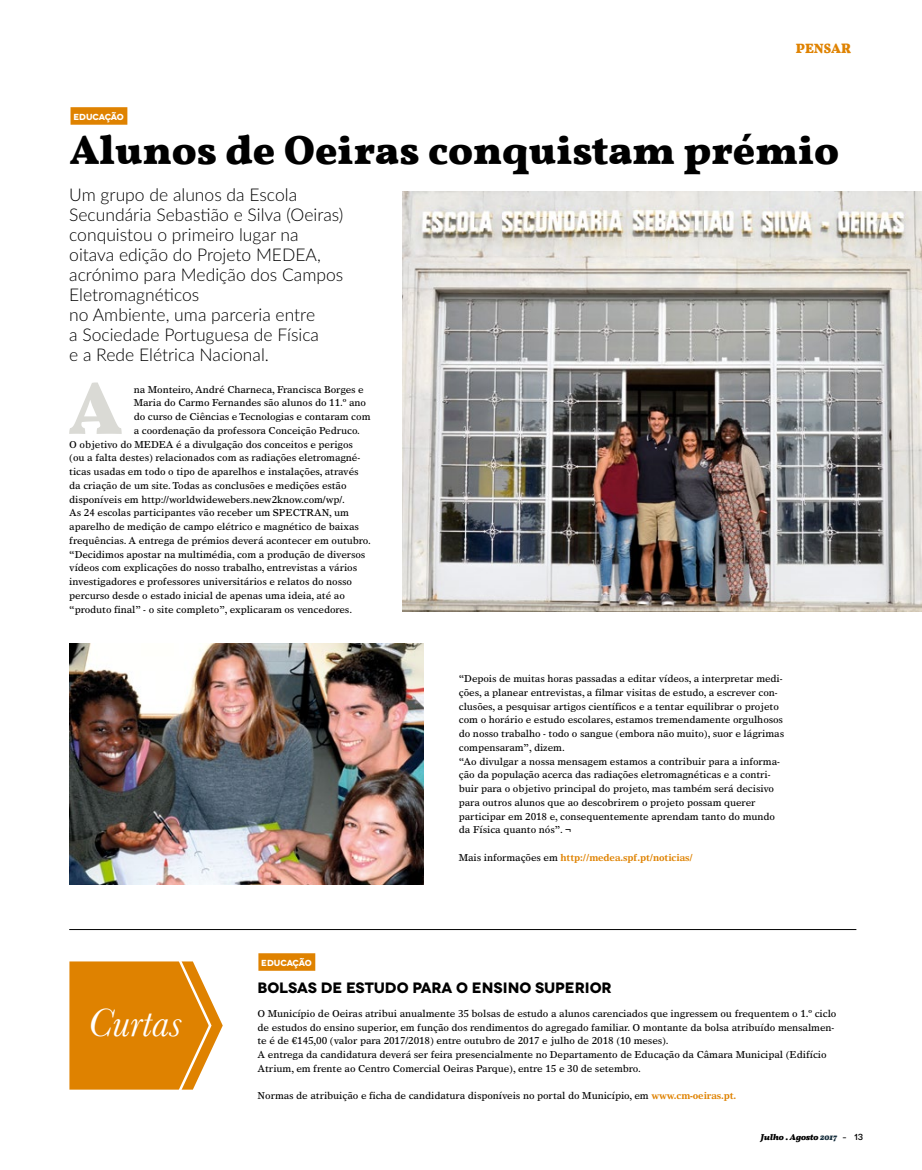
<style>
.page{position:relative;width:922px;height:1170px;background:#fff}
.page>*{position:absolute;margin:0;border:0;box-sizing:border-box;transform-origin:0 0}
.t1{font:700 75.12px "Vollkorn";color:#dadad5}
.t2{font:700 41.25px "Vollkorn";color:#000}
.t3{font:italic 40.88px "Baskerville";color:#fff}
.t4{font:300 17.5px/20px "Lato";color:#000}
.t5{font:700 15px "Novecentowide";letter-spacing:-.005em;color:#000}
.t6{font:700 13.75px "Vollkorn";color:#df8200}
.t7{font:10px/13.8px "Times Europa LT";letter-spacing:-.01em;color:#000}
.t8{font:700 10px "Times Europa LT";letter-spacing:-.01em;color:#df8200}
.t9{font:italic 700 8.75px "Vollkorn";color:#000}
.t10{font:700 8.75px "Novecentowide";letter-spacing:-.04em;color:#fff}
.s1{font-weight:400;color:#000}
.s2{font-weight:700;color:#df8200}
.s3{color:#152d3c}
.s4{font-family:"Foundry Wilson";font-weight:400;font-style:normal}
.s5{font-family:"Novecentowide";font-weight:500;font-style:normal}
</style>
<div class="page">
<hr style="left:69px;top:929px;width:787px;height:1px;background:#000">
<div style="left:70px;top:107px;width:57px;height:18px;background:#df8200"></div>
<div style="left:258px;top:953px;width:57px;height:17px;background:#df8200"></div>
<img style="left:402px;top:192px;width:519px;height:419px">
<img style="left:69px;top:643px;width:354px;height:241px">
<svg style="left:69px;top:961px;width:154px;height:129px;background:#e2911f"></svg>
<p class="t10" style="left:73px;top:111px;width:52px">EDUCAÇÃO</p>
<h3 class="t6" style="left:795px;top:40px;width:57px">PENSAR</h3>
<h2 class="t2" style="left:70px;top:125px;width:770px">Alunos de Oeiras conquistam prémio</h2>
<p class="t4" style="left:69px;top:184px;width:276px">Um grupo de alunos da Escola<br>Secundária Sebastião e Silva (Oeiras) conquistou o primeiro lugar na oitava edição do Projeto MEDEA, acrónimo para Medição dos Campos<br>Eletromagnéticos<br>no Ambiente, uma parceria entre<br>a Sociedade Portuguesa de Física<br>e a Rede Elétrica Nacional.</p>
<h1 class="t1" style="left:68px;top:362px;width:55px">A</h1>
<p class="t7" style="left:134px;top:382px;width:231px">na Monteiro, André Charneca, Francisca Borges e</p>
<p class="t7" style="left:134px;top:396px;width:234px">Maria do Carmo Fernandes são alunos do 11.º ano</p>
<p class="t7" style="left:134px;top:409px;width:238px">do curso de Ciências e Tecnologias e contaram com</p>
<p class="t7" style="left:134px;top:423px;width:228px">a coordenação da professora Conceição Pedruco.</p>
<p class="t7" style="left:69px;top:437px;width:285px">O objetivo do MEDEA é a divulgação dos conceitos e perigos</p>
<p class="t7" style="left:69px;top:451px;width:292px">(ou a falta destes) relacionados com as radiações eletromagné-</p>
<p class="t7" style="left:69px;top:464px;width:291px">ticas usadas em todo o tipo de aparelhos e instalações, através</p>
<p class="t7" style="left:69px;top:478px;width:279px">da criação de um site. Todas as conclusões e medições estão</p>
<p class="t7" style="left:69px;top:492px;width:277px">disponíveis em http://worldwidewebers.new2know.com/wp/.</p>
<p class="t7" style="left:69px;top:506px;width:281px">As 24 escolas participantes vão receber um SPECTRAN, um</p>
<p class="t7" style="left:69px;top:519px;width:291px">aparelho de medição de campo elétrico e magnético de baixas</p>
<p class="t7" style="left:69px;top:533px;width:303px">frequências. A entrega de prémios deverá acontecer em outubro.</p>
<p class="t7" style="left:69px;top:547px;width:297px">“Decidimos apostar na multimédia, com a produção de diversos</p>
<p class="t7" style="left:69px;top:561px;width:289px">vídeos com explicações do nosso trabalho, entrevistas a vários</p>
<p class="t7" style="left:69px;top:574px;width:284px">investigadores e professores universitários e relatos do nosso</p>
<p class="t7" style="left:69px;top:588px;width:277px">percurso desde o estado inicial de apenas uma ideia, até ao</p>
<p class="t7" style="left:69px;top:602px;width:284px">“produto final” - o site completo”, explicaram os vencedores.</p>
<p class="t10" style="left:261px;top:957px;width:52px">EDUCAÇÃO</p>
<p class="t7" style="left:458px;top:671px;width:327px">“Depois de muitas horas passadas a editar vídeos, a interpretar medi&shy;ções, a planear entrevistas, a filmar visitas de estudo, a escrever con&shy;clusões, a pesquisar artigos científicos e a tentar equilibrar o projeto com o horário e estudo escolares, estamos tremendamente orgulhosos do nosso trabalho - todo o sangue (embora não muito), suor e lágrimas compensaram”, dizem.<br>“Ao divulgar a nossa mensagem estamos a contribuir para a informa&shy;ção da população acerca das radiações eletromagnéticas e a contri&shy;buir para o objetivo principal do projeto, mas também será decisivo para outros alunos que ao descobrirem o projeto possam querer participar em 2018 e, consequentemente aprendam tanto do mundo da Física quanto nós”. ¬</p>
<p class="t8" style="left:458px;top:851px;width:235px"><span class="s1">Mais informações em</span> http://medea.spf.pt/noticias/</p>
<h3 class="t3" style="left:88px;top:995px;width:95px">Curtas</h3>
<h3 class="t5" style="left:257px;top:977px;width:355px">BOLSAS DE ESTUDO PARA O ENSINO SUPERIOR</h3>
<p class="t7" style="left:257px;top:1006px;width:580px">O Município de Oeiras atribui anualmente 35 bolsas de estudo a alunos carenciados que ingressem ou frequentem o 1.º ciclo de estudos do ensino superior, em função dos rendimentos do agregado familiar. O montante da bolsa atribuído mensalmen&shy;te é de €145,00 (valor para 2017/2018) entre outubro de 2017 e julho de 2018 (10 meses).<br>A entrega da candidatura deverá ser feira presencialmente no Departamento de Educação da Câmara Municipal (Edifício Atrium, em frente ao Centro Comercial Oeiras Parque), entre 15 e 30 de setembro.</p>
<p class="t7" style="left:257px;top:1088px;width:480px">Normas de atribuição e ficha de candidatura disponíveis no portal do Município, em <span class="s2">www.cm-oeiras.pt.</span></p>
<p class="t9" style="left:760px;top:1131px;width:104px">Julho . Agosto <span class="s3">2017</span> <span class="s4">-</span> <span class="s5">13</span></p>
</div>
